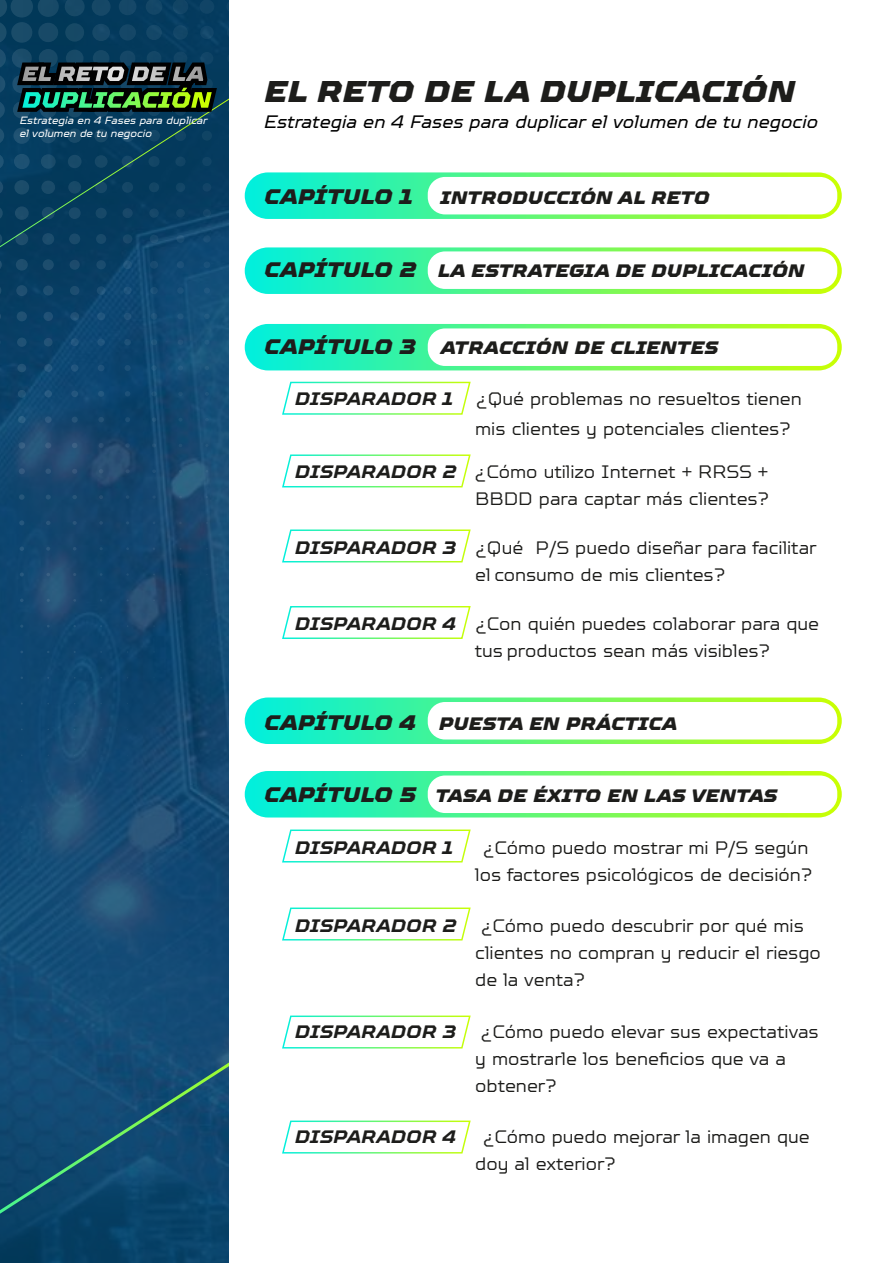
<style>
.page{position:relative;width:893px;height:1263px;background:#fff}
.page>*{position:absolute;margin:0;border:0;box-sizing:border-box;transform-origin:0 0}
.t1{font:italic 900 30px "TT Octosquares";color:#1d1d1b}
.t2{font:italic 900 21px "TT Octosquares";color:#1d1d1b}
.t3{font:300 18px/27px "TT Octosquares";color:#1d1d1b}
.t4{font:italic 900 18px "TT Octosquares";color:#1d1d1b}
.t5{font:italic 700 18px "TT Octosquares";color:#1d1d1b}
.t6{font:italic 18px "TT Octosquares";color:#000}
.t7{font:italic 10.5px/12.6px "TT Octosquares";color:#fff}
.s1{font-size:21px}
.s2{font-weight:700;font-style:italic}
</style>
<div class="page">
<svg style="left:245px;top:172px;width:597px;height:47px;background:#47f49d"></svg>
<div style="left:428px;top:177px;width:409px;height:37px;background:#fff;border-radius:17px"></div>
<div style="left:245px;top:247px;width:597px;height:47px;background:linear-gradient(to right,#00efde,#cbff03);border-radius:23px"></div>
<div style="left:245px;top:324px;width:597px;height:46px;background:linear-gradient(to right,#00efde,#cbff03);border-radius:23px"></div>
<svg style="left:245px;top:697px;width:597px;height:47px;background:#47f49d"></svg>
<div style="left:245px;top:771px;width:597px;height:46px;background:linear-gradient(to right,#00efde,#ccff05);border-radius:23px"></div>
<div style="left:428px;top:251px;width:409px;height:38px;background:#fff;border-radius:17px"></div>
<div style="left:428px;top:328px;width:409px;height:38px;background:#fff;border-radius:17px"></div>
<div style="left:428px;top:702px;width:409px;height:37px;background:#fff;border-radius:17px"></div>
<div style="left:428px;top:775px;width:409px;height:38px;background:#fff;border-radius:17px"></div>
<img style="left:0;top:1px;width:228px;height:986px">
<svg style="left:0;top:987px;width:228px;height:276px;background:#104a70"></svg>
<svg style="left:0;top:81px;width:228px;height:346px;background:#0c4369"></svg>
<svg style="left:12px;top:57px;width:210px;height:62px;background:#264b42"></svg>
<svg style="left:282px;top:381px;width:189px;height:34px"></svg>
<svg style="left:282px;top:454px;width:189px;height:34px"></svg>
<svg style="left:282px;top:529px;width:189px;height:34px"></svg>
<svg style="left:282px;top:606px;width:189px;height:33px"></svg>
<svg style="left:282px;top:829px;width:189px;height:34px"></svg>
<svg style="left:282px;top:907px;width:189px;height:34px"></svg>
<svg style="left:282px;top:1015px;width:189px;height:34px"></svg>
<svg style="left:282px;top:1120px;width:189px;height:34px"></svg>
<p class="t7" style="left:20px;top:114px;width:189px">Estrategia en 4 Fases para duplicar el volumen de tu negocio</p>
<h1 class="t1" style="left:264px;top:73px;width:533px">EL RETO DE LA DUPLICACIÓN</h1>
<p class="t6" style="left:264px;top:111px;width:555px">Estrategia en 4 Fases para duplicar el volumen de tu negocio</p>
<p class="t2" style="left:264px;top:183px;width:150px">CAPÍTULO 1</p>
<p class="t4" style="left:440px;top:186px;width:271px">INTRODUCCIÓN AL RETO</p>
<p class="t4" style="left:264px;top:260px;width:542px"><span class="s1">CAPÍTULO 2</span> LA ESTRATEGIA DE DUPLICACIÓN</p>
<p class="t4" style="left:264px;top:336px;width:456px"><span class="s1">CAPÍTULO 3</span> ATRACCIÓN DE CLIENTES</p>
<p class="t5" style="left:295px;top:388px;width:160px">DISPARADOR 1</p>
<p class="t3" style="left:475px;top:384px;width:328px;line-height:30px">¿Qué problemas no resueltos tienen mis clientes y potenciales clientes?</p>
<p class="t3" style="left:295px;top:459px;width:476px;text-align:right"><span class="s2">DISPARADOR 2</span> ¿Cómo utilizo Internet + RRSS +<br>BBDD para captar más clientes?</p>
<p class="t3" style="left:475px;top:534px;width:343px;text-indent:-180px"><span class="s2">DISPARADOR 3</span> ¿Qué P/S puedo diseñar para facilitar el consumo de mis clientes?</p>
<p class="t3" style="left:475px;top:610px;width:346px;text-indent:-180px"><span class="s2">DISPARADOR 4</span> ¿Con quién puedes colaborar para que tus productos sean más visibles?</p>
<p class="t2" style="left:264px;top:710px;width:153px">CAPÍTULO 4</p>
<p class="t4" style="left:439px;top:713px;width:240px">PUESTA EN PRÁCTICA</p>
<p class="t4" style="left:264px;top:785px;width:515px"><span class="s1">CAPÍTULO 5</span> TASA DE ÉXITO EN LAS VENTAS</p>
<p class="t5" style="left:295px;top:836px;width:160px">DISPARADOR 1</p>
<p class="t3" style="left:475px;top:834px;width:339px;text-align:center">¿Cómo puedo mostrar mi P/S según los factores psicológicos de decisión?</p>
<p class="t5" style="left:295px;top:915px;width:163px">DISPARADOR 2</p>
<p class="t3" style="left:475px;top:912px;width:347px;text-indent:6px">¿Cómo puedo descubrir por qué mis clientes no compran y reducir el riesgo de la venta?</p>
<p class="t5" style="left:295px;top:1021px;width:163px">DISPARADOR 3</p>
<p class="t3" style="left:475px;top:1018px;width:345px">¿Cómo puedo elevar sus expectativas y mostrarle los beneficios que va a obtener?</p>
<p class="t5" style="left:295px;top:1126px;width:163px">DISPARADOR 4</p>
<p class="t3" style="left:475px;top:1123px;width:336px;text-indent:7px">¿Cómo puedo mejorar la imagen que doy al exterior?</p>
</div>
